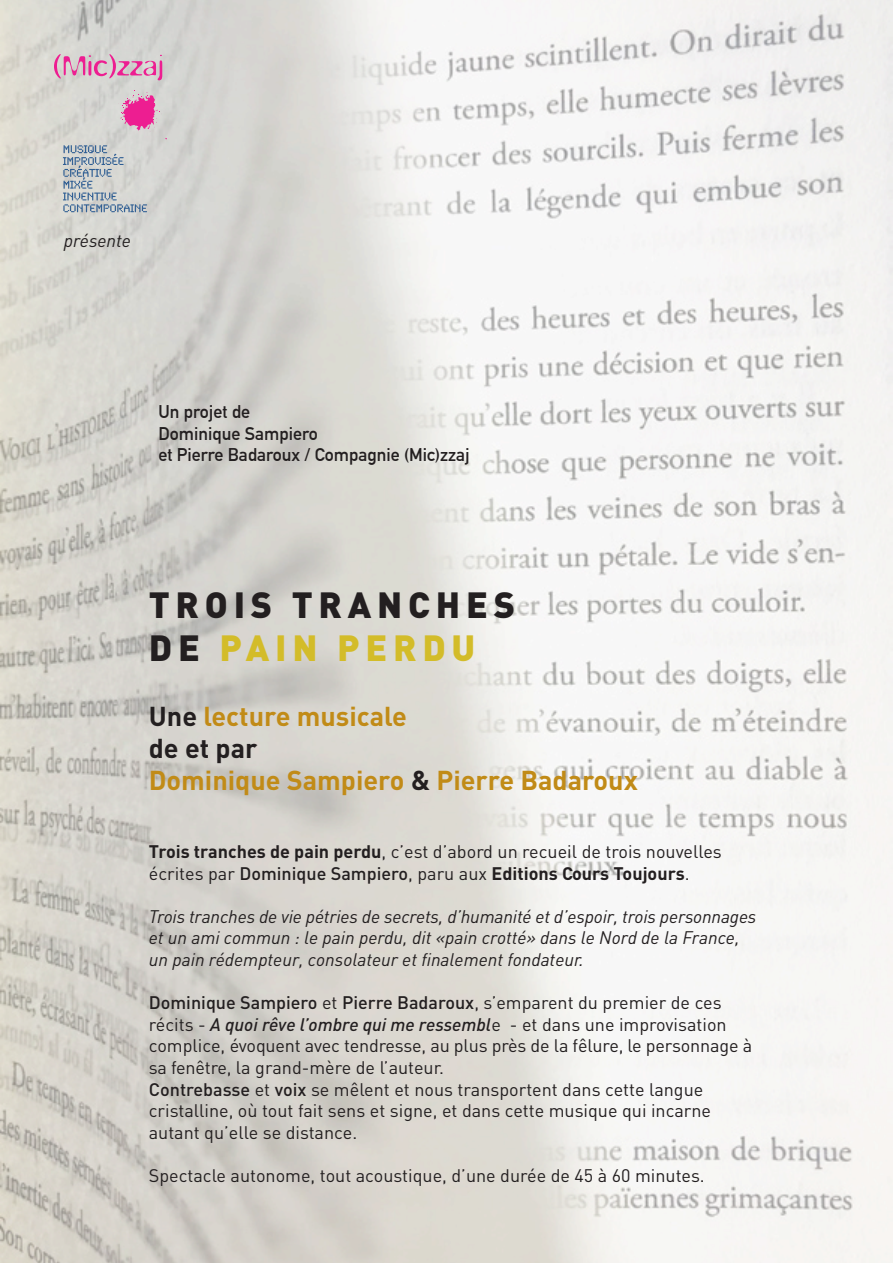
<style>
.page{position:relative;width:893px;height:1263px;background:#fff}
.page>*{position:absolute;margin:0;border:0;box-sizing:border-box;transform-origin:0 0}
.t1{font:900 36px/43.2px "DIN";letter-spacing:.16em;color:#231f20}
.t2{font:700 27px/32.4px "DIN";color:#c18b17}
.t3{font:18px/21.6px "DIN";color:#231f20}
.t4{font:italic 18px/21.6px "DIN";letter-spacing:-.005em;color:#231f20}
.t5{font:700 18px/21.6px "DIN Alternate";color:#231f20}
.s1{color:#d3bc29}
.s2{color:#231f20}
.s3{font-weight:700}
.s4{font-weight:500}
.s5{font-weight:500;font-style:italic}
</style>
<div class="page">
<img style="left:0;top:0;width:893px;height:1263px">
<svg style="left:54px;top:54px;width:108px;height:26px"></svg>
<svg style="left:63px;top:91px;width:104px;height:121px"></svg>
<p class="t4" style="left:64px;top:230px;width:69px">présente</p>
<p class="t5" style="left:159px;top:400px;width:313px">Un projet de<br>Dominique Sampiero<br>et Pierre Badaroux / Compagnie (Mic)zzaj</p>
<p class="t1" style="left:149px;top:581px;width:368px">TROIS TRANCHES<br>DE <span class="s1">PAIN PERDU</span></p>
<p class="t2" style="left:149px;top:698px;width:491px"><span class="s2">Une</span> lecture musicale<br><span class="s2">de et par<br></span>Dominique Sampiero <span class="s2">&amp;</span> Pierre Badaroux</p>
<p class="t3" style="left:149px;top:840px;width:574px"><span class="s3">Trois tranches de pain perdu</span>, c’est d’abord un recueil de trois nouvelles écrites par <span class="s4">Dominique Sampiero</span>, paru aux <span class="s3">Editions Cours Toujours</span>.</p>
<p class="t4" style="left:149px;top:905px;width:609px">Trois tranches de vie pétries de secrets, d’humanité et d’espoir, trois personnages et un ami commun : le pain perdu, dit «pain crotté» dans le Nord de la France, un pain rédempteur, consolateur et finalement fondateur.</p>
<p class="t3" style="left:149px;top:991px;width:605px"><span class="s4">Dominique Sampiero</span> et <span class="s4">Pierre Badaroux</span>, s’emparent du premier de ces récits - <span class="s5">A quoi rêve l’ombre qui me ressembl</span>e - et dans une improvisation complice, évoquent avec tendresse, au plus près de la fêlure, le personnage à sa fenêtre, la grand-mère de l’auteur.<br><span class="s4">Contrebasse</span> et <span class="s4">voix</span> se mêlent et nous transportent dans cette langue cristalline, où tout fait sens et signe, et dans cette musique qui incarne autant qu’elle se distance.</p>
<p class="t3" style="left:149px;top:1164px;width:557px">Spectacle autonome, tout acoustique, d’une durée de 45 à 60 minutes.</p>
</div>
